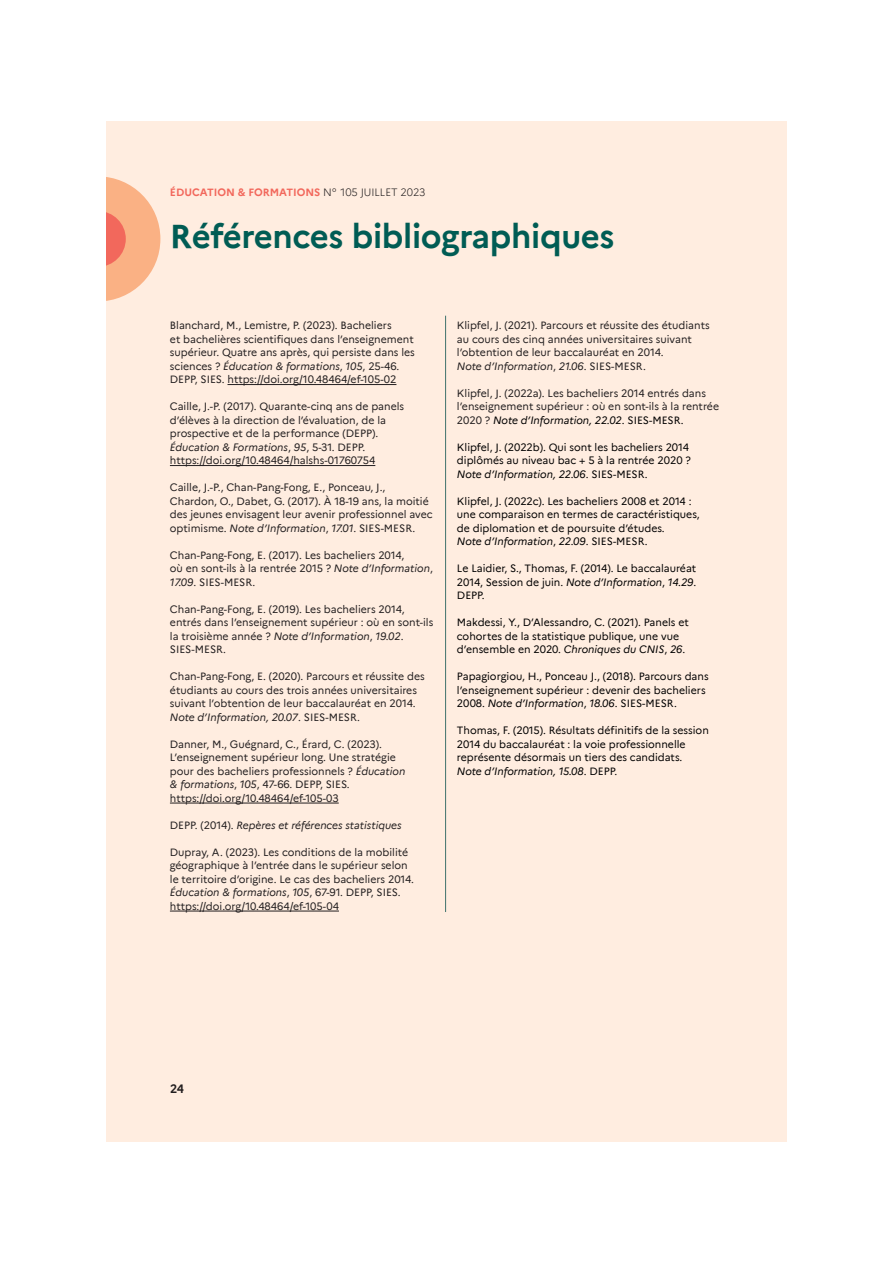
<style>
.page{position:relative;width:893px;height:1263px;background:#fff}
.page>*{position:absolute;margin:0;border:0;box-sizing:border-box;transform-origin:0 0}
.t1{font:700 33px "Marianne";letter-spacing:-.01em;color:#005c54}
.t2{font:700 12px "Marianne";color:#231f20}
.t3{font:10.5px/13.5px "Marianne";color:#231f20}
.t4{font:10.5px/13.5px "Marianne";color:#000}
.t5{font:italic 10.5px "Marianne";color:#231f20}
.t6{font:700 10.5px "Marianne";color:#f2685c}
.s1{font-weight:300;color:#231f20}
.s2{font-style:italic}
.s3{font-style:normal}
.s4{font-style:italic;color:#000}
.s5{color:#000}
</style>
<div class="page">
<div style="left:106px;top:121px;width:680px;height:1021px;background:#ffede0"></div>
<svg style="left:106px;top:177px;width:54px;height:124px"></svg>
<hr style="left:227px;top:384px;width:169px;height:1px;background:#231f20">
<hr style="left:170px;top:465px;width:205px;height:1px;background:#231f20">
<hr style="left:170px;top:803px;width:169px;height:1px;background:#231f20">
<hr style="left:170px;top:911px;width:169px;height:1px;background:#231f20">
<hr style="left:445px;top:316px;width:1px;height:596px;background:#3e726b">
<p class="t6" style="left:170px;top:184px;width:257px">ÉDUCATION &amp; FORMATIONS <span class="s1">N° 105 JUILLET 2023</span></p>
<h1 class="t1" style="left:170px;top:211px;width:446px">Références bibliographiques</h1>
<p class="t3" style="left:170px;top:318px;width:246px">Blanchard, M., Lemistre, P. (2023). Bacheliers<br>et bachelières scientifiques dans l’enseignement supérieur. Quatre ans après, qui persiste dans les sciences ? <span class="s2">Éducation &amp; formations</span>, <span class="s2">105</span>, 25-46.<br>DEPP, SIES. https://doi.org/10.48464/ef-105-02</p>
<p class="t3" style="left:170px;top:399px;width:236px">Caille, J.-P. (2017). Quarante-cinq ans de panels d’élèves à la direction de l’évaluation, de la prospective et de la performance (DEPP).<br><span class="s2">Éducation &amp; Formations</span>, <span class="s2">95</span>, 5-31. DEPP. https://doi.org/10.48464/halshs-01760754</p>
<p class="t3" style="left:170px;top:480px;width:264px">Caille, J.-P., Chan-Pang-Fong, E., Ponceau, J., Chardon, O., Dabet, G. (2017). À 18-19 ans, la moitié des jeunes envisagent leur avenir professionnel avec optimisme. <span class="s2">Note d’Information</span>, <span class="s2">17.01</span>. SIES-MESR.</p>
<p class="t3" style="left:170px;top:547px;width:265px">Chan-Pang-Fong, E. (2017). Les bacheliers 2014,<br>où en sont-ils à la rentrée 2015 ? <span class="s2">Note d’Information</span>,<br><span class="s2">17.09</span>. SIES-MESR.</p>
<p class="t3" style="left:170px;top:601px;width:265px">Chan-Pang-Fong, E. (2019). Les bacheliers 2014, entrés dans l’enseignement supérieur : où en sont-ils la troisième année ? <span class="s2">Note d’Information</span>, <span class="s2">19.02</span>.<br>SIES-MESR.</p>
<p class="t3" style="left:170px;top:669px;width:256px">Chan-Pang-Fong, E. (2020). Parcours et réussite des étudiants au cours des trois années universitaires suivant l’obtention de leur baccalauréat en 2014.<br><span class="s2">Note d’Information, 20.07</span>. SIES-MESR.</p>
<p class="t3" style="left:170px;top:736px;width:237px">Danner, M., Guégnard, C., Érard, C. (2023).<br>L’enseignement supérieur long. Une stratégie pour des bacheliers professionnels ? <span class="s2">Éducation &amp; formations</span>, <span class="s2">105</span>, 47-66. DEPP, SIES. https://doi.org/10.48464/ef-105-03</p>
<p class="t5" style="left:170px;top:817px;width:233px"><span class="s3">DEPP. (2014).</span> Repères et références statistiques</p>
<p class="t3" style="left:170px;top:844px;width:246px">Dupray, A. (2023). Les conditions de la mobilité géographique à l’entrée dans le supérieur selon le territoire d’origine. Le cas des bacheliers 2014.<br><span class="s2">Éducation &amp; formations</span>, <span class="s2">105</span>, 67-91. DEPP, SIES. https://doi.org/10.48464/ef-105-04</p>
<p class="t3" style="left:457px;top:318px;width:254px">Klipfel, J. (2021). Parcours et réussite des étudiants au cours des cinq années universitaires suivant l’obtention de leur baccalauréat en 2014.<br><span class="s2">Note d’Information</span>, <span class="s2">21.06</span>. SIES-MESR.</p>
<p class="t3" style="left:457px;top:385px;width:264px">Klipfel, J. (2022a). Les bacheliers 2014 entrés dans l’enseignement supérieur : où en sont-ils à la rentrée<br>2020 ? <span class="s4">Note d’Information, 22.02</span><span class="s5">. SIES-MESR.</span></p>
<p class="t4" style="left:457px;top:439px;width:235px">Klipfel, J. (2022b). Qui sont les bacheliers 2014 diplômés au niveau bac + 5 à la rentrée 2020 ?<br><span class="s2">Note d’Information, 22.06</span>. SIES-MESR.</p>
<p class="t4" style="left:457px;top:493px;width:244px">Klipfel, J. (2022c). Les bacheliers 2008 et 2014 : une comparaison en termes de caractéristiques, de diplomation et de poursuite d’études.<br><span class="s2">Note d’Information</span>, <span class="s2">22.09</span>. SIES-MESR.</p>
<p class="t4" style="left:457px;top:561px;width:241px;text-align:justify">Le Laidier, S., Thomas, F. (2014). Le baccalauréat 2014, Session de juin. <span class="s2">Note d’Information</span>, <span class="s2">14.29</span>.<br>DEPP.</p>
<p class="t4" style="left:457px;top:615px;width:233px">Makdessi, Y., D’Alessandro, C. (2021). Panels et cohortes de la statistique publique, une vue d’ensemble en 2020. <span class="s2">Chroniques du CNIS</span>, <span class="s2">26</span>.</p>
<p class="t4" style="left:457px;top:669px;width:253px">Papagiorgiou, H., Ponceau J., (2018). Parcours dans l’enseignement supérieur : devenir des bacheliers<br>2008. <span class="s2">Note d’Information</span>, <span class="s2">18.06</span>. SIES-MESR.</p>
<p class="t4" style="left:457px;top:723px;width:253px">Thomas, F. (2015). Résultats définitifs de la session 2014 du baccalauréat : la voie professionnelle représente désormais un tiers des candidats.<br><span class="s2">Note d’Information, 15.08</span>. DEPP.</p>
<p class="t2" style="left:170px;top:1079px;width:15px">24</p>
</div>
